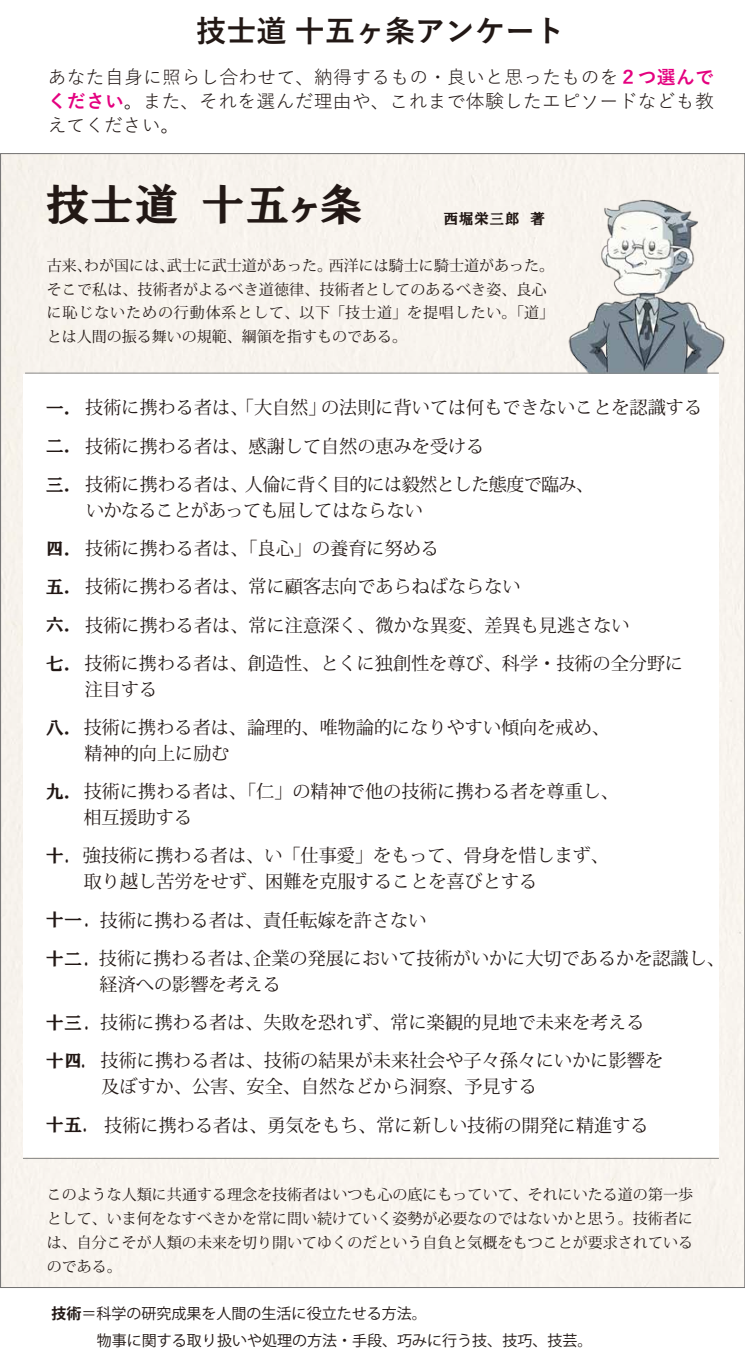
<style>
.page{position:relative;width:745px;height:1366px;background:#fff}
.page>*{position:absolute;margin:0;border:0;box-sizing:border-box;transform-origin:0 0}
.t1{font:43.75px "HGP Soei Presence EB";letter-spacing:.02em;color:#221815}
.t2{font:700 30px "Yu Gothic";color:#221815}
.t3{font:18.75px/23.8px "Yu Gothic";letter-spacing:.015em;color:#221815;text-align:justify}
.t4{font:18.12px/38.4px "Koz Min Pr 6 N";color:#221815}
.t5{font:15px/23.8px "Koz Min Pr 6 N";color:#221815}
.t6{font:15px/26.2px "Koz Go Pr 6 N";color:#221815}
.t7{font:15px "HGP Soei Presence EB";letter-spacing:.02em;color:#221815}
.s1{font-weight:700;color:#e4007f}
.s2{font-family:"HGP Soei Presence EB"}
.s3{font-weight:700}
</style>
<div class="page">
<img style="left:566px;top:181px;width:158px;height:212px">
<div style="left:24px;top:374px;width:694px;height:782px;background:#fff"></div>
<hr style="left:25px;top:373px;width:693px;height:1px;background:#898989">
<hr style="left:23px;top:1158px;width:695px;height:1px;background:#898989">
<h2 class="t2" style="left:196px;top:14px;width:370px">技士道 十五ヶ条アンケート</h2>
<p class="t3" style="left:48px;top:63px;width:667px">あなた自身に照らし合わせて、納得するもの・良いと思ったものを<span class="s1">２つ選んでください</span>。また、それを選んだ理由や、これまで体験したエピソードなども教えてください。</p>
<h1 class="t1" style="left:46px;top:182px;width:319px">技士道　十五ヶ条</h1>
<p class="t7" style="left:443px;top:211px;width:103px">西堀栄三郎　著</p>
<p class="t5" style="left:47px;top:254px;width:508px">古来、わが国には、武士に武士道があった。西洋には騎士に騎士道があった。そこで私は、技術者がよるべき道徳律、技術者としてのあるべき姿、良心に恥じないための行動体系として、以下「技士道」を提唱したい。「道」とは人間の振る舞いの規範、綱領を指すものである。</p>
<p class="t4" style="left:46px;top:389px;width:657px"><span class="s2">一．</span>技術に携わる者は、「大自然」の法則に背いては何もできないことを認識する<span class="s2">二．</span>技術に携わる者は、感謝して自然の恵みを受ける<br><span class="s2">三．</span>技術に携わる者は、人倫に背く目的には毅然とした態度で臨み、</p>
<p class="t4" style="left:46px;top:491px;width:638px;text-indent:40px">いかなることがあっても屈してはならない<br><span class="s2">四．</span>技術に携わる者は、「良心」の養育に努める<br><span class="s2">五．</span>技術に携わる者は、常に顧客志向であらねばならない<br><span class="s2">六．</span>技術に携わる者は、常に注意深く、微かな異変、差異も見逃さない<br><span class="s2">七．</span>技術に携わる者は、創造性、とくに独創性を尊び、科学・技術の全分野に</p>
<p class="t4" style="left:46px;top:670px;width:565px;text-indent:39px">注目する<br><span class="s2">八．</span>技術に携わる者は、論理的、唯物論的になりやすい傾向を戒め、</p>
<p class="t4" style="left:46px;top:734px;width:574px;text-indent:38px">精神的向上に励む<br><span class="s2">九．</span>技術に携わる者は、「仁」の精神で他の技術に携わる者を尊重し、</p>
<p class="t4" style="left:46px;top:798px;width:564px;text-indent:37px">相互援助する<br><span class="s2">十.</span> 強技術に携わる者は、い「仕事愛」をもって、骨身を惜しまず、</p>
<p class="t4" style="left:46px;top:863px;width:680px;text-indent:38px">取り越し苦労をせず、困難を克服することを喜びとする<br><span class="s2">十一.</span> 技術に携わる者は、責任転嫁を許さない<br><span class="s2">十二.</span> 技術に携わる者は、企業の発展において技術がいかに大切であるかを認識し、</p>
<p class="t4" style="left:46px;top:965px;width:618px;text-indent:54px">経済への影響を考える<br><span class="s2">十三.</span> 技術に携わる者は、失敗を恐れず、常に楽観的見地で未来を考える<span class="s2">十四.</span> 技術に携わる者は、技術の結果が未来社会や子々孫々にいかに影響を</p>
<p class="t4" style="left:46px;top:1068px;width:603px;text-indent:55px">及ぼすか、公害、安全、自然などから洞察、予見する<br><span class="s2">十五.</span> 技術に携わる者は、勇気をもち、常に新しい技術の開発に精進する</p>
<p class="t5" style="left:47px;top:1183px;width:647px;text-align:justify">このような人類に共通する理念を技術者はいつも心の底にもっていて、それにいたる道の第一歩として、いま何をなすべきかを常に問い続けていく姿勢が必要なのではないかと思う。技術者には、自分こそが人類の未来を切り開いてゆくのだという自負と気概をもつことが要求されているのである。</p>
<p class="t6" style="left:97px;top:1301px;width:496px;text-indent:-45px"><span class="s3">技術</span>＝科学の研究成果を人間の生活に役立たせる方法。<br>物事に関する取り扱いや処理の方法・手段、巧みに行う技、技巧、技芸。</p>
</div>
